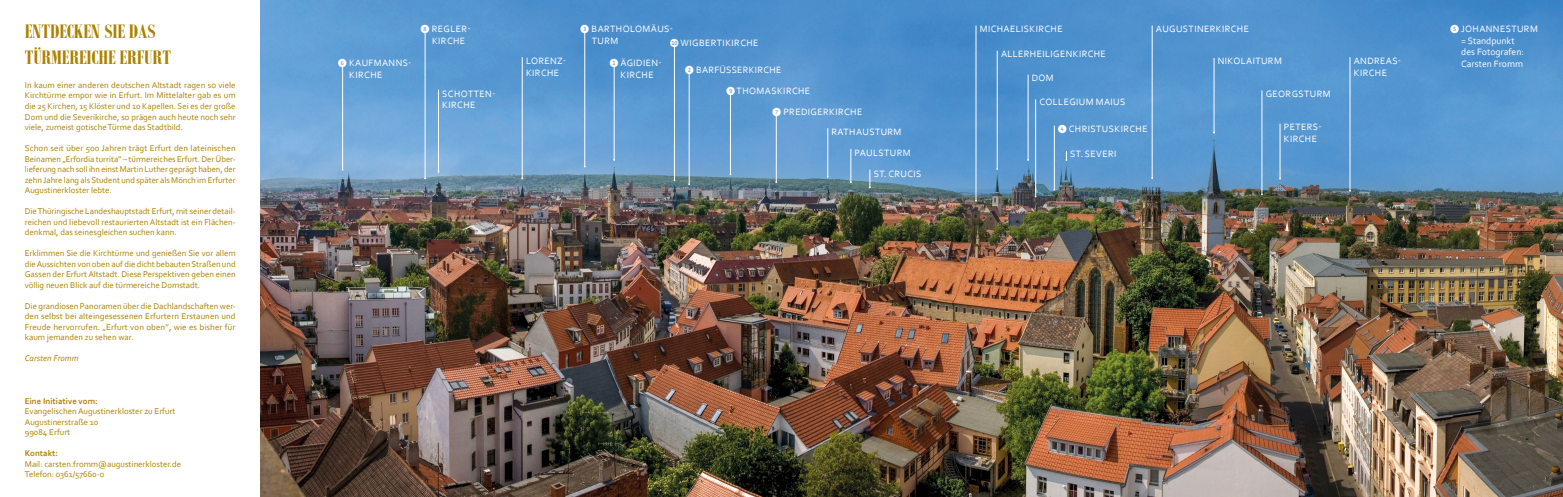
<style>
.page{position:relative;width:1563px;height:497px;background:#fff}
.page>*{position:absolute;margin:0;border:0;box-sizing:border-box;transform-origin:0 0}
.t1{font:700 21px/25.2px "Bodoni MT Condensed";color:#ac8200}
.t2{font:9.62px/11.5px "Corbel";letter-spacing:.04em;color:#fff}
.t3{font:9.62px/11.5px "Corbel";color:#fff}
.t4{font:8.75px/10.5px "Corbel";color:#ac8200;text-align:justify}
.t5{font:700 8.75px "Corbel";color:#ac8200}
.t6{font:italic 8.75px "Corbel";color:#ac8200}
</style>
<div class="page">
<img style="left:260px;top:0;width:1303px;height:496px">
<hr style="left:342px;top:66px;width:1px;height:103px;background:#fff">
<hr style="left:425px;top:32px;width:1px;height:146px;background:#fff">
<hr style="left:438px;top:90px;width:1px;height:82px;background:#fff">
<hr style="left:522px;top:57px;width:1px;height:121px;background:#fff">
<hr style="left:584px;top:32px;width:1px;height:134px;background:#fff">
<hr style="left:674px;top:46px;width:1px;height:134px;background:#fff">
<hr style="left:776px;top:113px;width:1px;height:69px;background:#fff">
<hr style="left:614px;top:66px;width:1px;height:94px;background:#fff">
<hr style="left:689px;top:73px;width:1px;height:111px;background:#fff">
<hr style="left:730px;top:94px;width:1px;height:80px;background:#fff">
<hr style="left:827px;top:128px;width:1px;height:49px;background:#fff">
<hr style="left:850px;top:149px;width:1px;height:33px;background:#fff">
<svg style="left:869px;top:169px;width:2px;height:19px"></svg>
<hr style="left:976px;top:26px;width:1px;height:174px;background:#fff">
<hr style="left:1028px;top:74px;width:1px;height:86px;background:#fff">
<hr style="left:1035px;top:99px;width:1px;height:97px;background:#fff">
<hr style="left:1054px;top:125px;width:1px;height:64px;background:#fff">
<svg style="left:1065px;top:151px;width:2px;height:10px"></svg>
<hr style="left:1261px;top:90px;width:1px;height:104px;background:#fff">
<hr style="left:1280px;top:124px;width:1px;height:54px;background:#fff">
<hr style="left:1349px;top:57px;width:1px;height:134px;background:#fff">
<hr style="left:1214px;top:58px;width:1px;height:74px;background:#fff">
<hr style="left:1152px;top:26px;width:1px;height:152px;background:#fff">
<hr style="left:997px;top:51px;width:1px;height:118px;background:#fff">
<h1 class="t1" style="left:25px;top:19px;width:148px">ENTDECKEN SIE DAS<br>TÜRMEREICHE ERFURT</h1>
<p class="t4" style="left:25px;top:79px;width:212px">In kaum einer anderen deutschen Altstadt ragen so viele Kirchtürme empor wie in Erfurt. Im Mittelalter gab es um die 25 Kirchen, 15 Klöster und 10 Kapellen. Sei es der große Dom und die Severikirche, so prägen auch heute noch sehr viele, zumeist gotische Türme das Stadtbild.</p>
<p class="t4" style="left:25px;top:142px;width:212px">Schon seit über 500 Jahren trägt Erfurt den lateinischen Beinamen „Erfordia turrita” – türmereiches Erfurt. Der Über&shy;lieferung nach soll ihn einst Martin Luther geprägt haben, der zehn Jahre lang als Student und später als Mönch im Erfurter Augustinerkloster lebte.</p>
<p class="t4" style="left:25px;top:205px;width:212px">Die Thüringische Landeshauptstadt Erfurt, mit seiner detail&shy;reichen und liebevoll restaurierten Altstadt ist ein Flächen&shy;denkmal, das seinesgleichen suchen kann.</p>
<p class="t4" style="left:25px;top:247px;width:212px">Erklimmen Sie die Kirchtürme und genießen Sie vor allem die Aussichten von oben auf die dicht bebauten Straßen und Gassen der Erfurt Altstadt. Diese Perspektiven geben einen völlig neuen Blick auf die türmereiche Domstadt.</p>
<p class="t4" style="left:25px;top:300px;width:212px">Die grandiosen Panoramen über die Dachlandschaften wer&shy;den selbst bei alteingesessenen Erfurtern Erstaunen und Freude hervorrufen. „Erfurt von oben”, wie es bisher für kaum jemanden zu sehen war.</p>
<p class="t6" style="left:25px;top:352px;width:55px">Carsten Fromm</p>
<p class="t5" style="left:25px;top:394px;width:74px">Eine Initiative vom:</p>
<p class="t4" style="left:25px;top:405px;width:152px;text-align:left">Evangelischen Augustinerkloster zu Erfurt<br>Augustinerstraße 10<br>99084 Erfurt</p>
<p class="t5" style="left:25px;top:447px;width:35px">Kontakt:</p>
<p class="t4" style="left:25px;top:457px;width:158px">Mail: carsten.fromm@augustinerkloster.de<br>Telefon: 0361/57660-0</p>
<p class="t2" style="left:349px;top:57px;width:64px;text-indent:-11px">❻ KAUFMANNS-<br>KIRCHE</p>
<p class="t2" style="left:432px;top:23px;width:40px;text-indent:-12px">❽ REGLER-<br>KIRCHE</p>
<p class="t2" style="left:442px;top:87px;width:54px">SCHOTTEN-<br>KIRCHE</p>
<p class="t2" style="left:526px;top:55px;width:41px">LORENZ-<br>KIRCHE</p>
<p class="t2" style="left:592px;top:23px;width:83px;text-indent:-12px">❸ BARTHOLOMÄUS-<br>TURM</p>
<p class="t2" style="left:670px;top:37px;width:90px">❿ WIGBERTIKIRCHE</p>
<p class="t2" style="left:609px;top:57px;width:54px;text-align:center">❶ ÄGIDIEN-<br>KIRCHE</p>
<p class="t2" style="left:726px;top:59px;width:86px;line-height:20.7px;text-indent:-41px">❷ BARFÜSSERKIRCHE<br>❾THOMASKIRCHE</p>
<p class="t2" style="left:772px;top:105px;width:92px">❼ PREDIGERKIRCHE</p>
<p class="t2" style="left:831px;top:126px;width:71px">RATHAUSTURM</p>
<p class="t2" style="left:854px;top:147px;width:58px">PAULSTURM</p>
<p class="t2" style="left:873px;top:167px;width:49px">ST. CRUCIS</p>
<p class="t2" style="left:980px;top:23px;width:84px">MICHAELISKIRCHE</p>
<p class="t2" style="left:1001px;top:48px;width:106px">ALLERHEILIGENKIRCHE</p>
<p class="t2" style="left:1032px;top:71px;width:23px">DOM</p>
<p class="t2" style="left:1039px;top:96px;width:87px">COLLEGIUM MAIUS</p>
<p class="t2" style="left:1058px;top:122px;width:91px">❹ CHRISTUSKIRCHE</p>
<p class="t2" style="left:1070px;top:148px;width:48px">ST. SEVERI</p>
<p class="t2" style="left:1156px;top:23px;width:95px">AUGUSTINERKIRCHE</p>
<p class="t2" style="left:1218px;top:55px;width:66px">NIKOLAITURM</p>
<p class="t2" style="left:1265px;top:88px;width:66px">GEORGSTURM</p>
<p class="t2" style="left:1284px;top:121px;width:39px">PETERS-<br>KIRCHE</p>
<p class="t2" style="left:1353px;top:55px;width:49px">ANDREAS-<br>KIRCHE</p>
<p class="t3" style="left:1461px;top:23px;width:78px;text-indent:-11px">❺ JOHANNESTURM = Standpunkt<br>des Fotografen:<br>Carsten Fromm</p>
</div>
